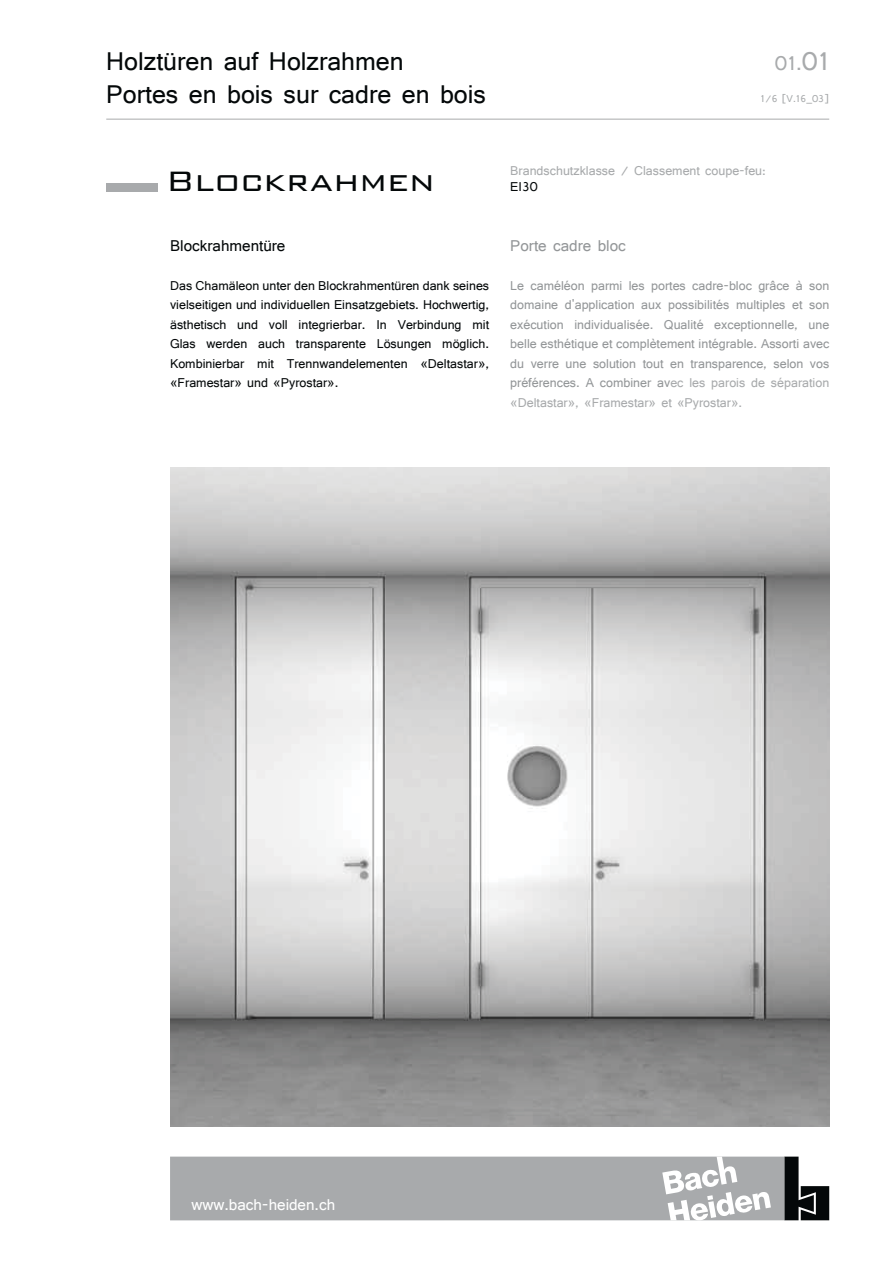
<style>
.page{position:relative;width:893px;height:1263px;background:#fff}
.page>*{position:absolute;margin:0;border:0;box-sizing:border-box;transform-origin:0 0}
.t1{font:300 37.5px "Bank Gothic BT";color:#040809}
.t2{font:27px/32.4px "Shruti";color:#040809}
.t3{font:21px "Shruti";color:#a8aaac}
.t4{font:16.5px "Shruti";color:#fff}
.t5{font:16.5px "Shruti";color:#040809}
.t6{font:16.5px "Shruti";color:#939698}
.t7{font:13.5px/19.5px "Shruti";color:#939698;text-align:justify}
.t8{font:13.5px/19.5px "Shruti";color:#040809;text-align:justify}
.t9{font:13.5px "Shruti";color:#a8aaac}
.t10{font:10.5px "Shruti";color:#a8aaac}
.s1{font-size:27px}
.s2{color:#a8aaac}
</style>
<div class="page">
<hr style="left:106px;top:119px;width:723px;height:1px;background:#a8aaac">
<div style="left:106px;top:183px;width:51px;height:8px;background:#a8aaac"></div>
<img style="left:170px;top:468px;width:659px;height:659px">
<svg style="left:784px;top:1157px;width:45px;height:63px"></svg>
<div style="left:170px;top:1157px;width:614px;height:63px;background:#a8aaac"></div>
<svg style="left:662px;top:1157px;width:109px;height:63px"></svg>
<h2 class="t2" style="left:106px;top:45px;width:381px">Holztüren auf Holzrahmen<br>Portes en bois sur cadre en bois</h2>
<h3 class="t3" style="left:775px;top:51px;width:56px">01.<span class="s1">01</span></h3>
<p class="t10" style="left:760px;top:92px;width:70px">1/6 [V.16_03]</p>
<h1 class="t1" style="left:166px;top:161px;width:270px">Blockrahmen</h1>
<p class="t5" style="left:170px;top:235px;width:117px">Blockrahmentüre</p>
<p class="t8" style="left:170px;top:275px;width:321px">Das Chamäleon unter den Blockrahmentüren dank seines vielseitigen und individuellen Einsatzgebiets. Hochwertig, ästhetisch und voll integrierbar. In Verbindung mit Glas werden auch transparente Lösungen möglich.<br>Kombinierbar mit Trennwandelementen «Deltastar», «Framestar» und «Pyrostar».</p>
<p class="t9" style="left:510px;top:163px;width:257px">Brandschutzklasse / Classement coupe-feu:</p>
<p class="t8" style="left:510px;top:177px;width:29px">EI30</p>
<p class="t6" style="left:510px;top:235px;width:117px">Porte cadre bloc</p>
<p class="t7" style="left:510px;top:275px;width:321px">Le caméléon parmi les portes cadre-bloc grâce à son domaine d'application aux possibilités multiples et son exécution individualisée. Qualité exceptionnelle, une belle esthétique et complètement intégrable. Assorti avec du verre une solution tout en transparence, selon vos préférences. A combiner av<span class="s2">ec les parois de séparation «Deltastar», «Framestar» et «Pyrostar».</span></p>
<p class="t4" style="left:191px;top:1194px;width:145px">www.bach-heiden.ch</p>
</div>
